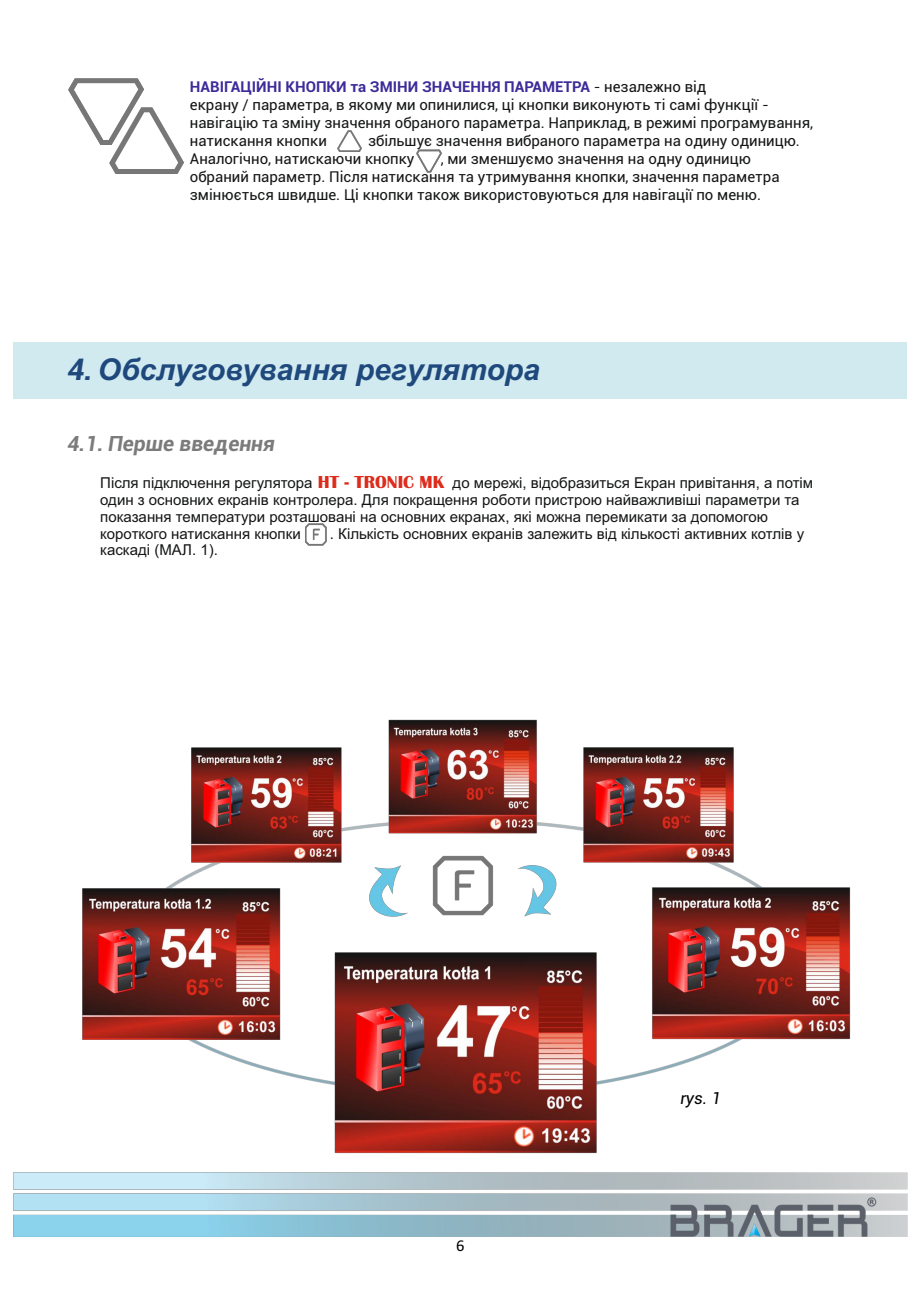
<style>
.page{position:relative;width:920px;height:1289px;background:#fff}
.page>*{position:absolute;margin:0;border:0;box-sizing:border-box;transform-origin:0 0}
.t1{font:italic 700 30px "Arial";color:#1f497d}
.t2{font:italic 700 21px "Roboto";color:#7b7b7b}
.t3{font:italic 16.65px "Roboto";color:#000}
.t4{font:16.5px "Calibri";color:#000}
.t5{font:15px/18px "Roboto";color:#151616}
.t6{font:15px/17px "Arial";color:#151616}
.s1{font-weight:700;color:#3c2b99}
.s2{font-family:"Roboto"}
.s3{font-family:"Britannic";font-weight:700;font-size:18px;color:#dd2b1c}
</style>
<div class="page">
<img style="left:14px;top:1172px;width:893px;height:64px">
<div style="left:14px;top:342px;width:892px;height:56px;background:#d1eaf0"></div>
<img style="left:305px;top:524px;width:22px;height:21px">
<img style="left:69px;top:78px;width:74px;height:66px">
<img style="left:109px;top:107px;width:75px;height:67px">
<img style="left:36px;top:719px;width:852px;height:471px">
<img style="left:337px;top:130px;width:24px;height:22px">
<img style="left:416px;top:149px;width:25px;height:23px">
<img style="left:669px;top:1088px;width:79px;height:17px">
<p class="t5" style="left:190px;top:80px;width:624px"><span class="s1">НАВІГАЦІЙНІ КНОПКИ та ЗМІНИ ЗНАЧЕННЯ ПАРАМЕТРА</span> - незалежно від<br>екрану / параметра, в якому ми опинилися, ці кнопки виконують ті самі функції - навігацію та зміну значення обраного параметра. Наприклад, в режимі програмування, натискання кнопки</p>
<p class="t5" style="left:190px;top:134px;width:611px;text-indent:178px">збільшує значення вибраного параметра на одину одиницю.<br>Аналогічно, натискаючи кнопку</p>
<p class="t5" style="left:190px;top:152px;width:591px;text-indent:251px">, ми зменшуємо значення на одну одиницю обраний параметр. Після натискання та утримування кнопки, значення параметра змінюється швидше. Ці кнопки також використовуються для навігації по меню.</p>
<h1 class="t1" style="left:68px;top:358px;width:474px"><span class="s2">4.</span>Oбслуговування регулятора</h1>
<h2 class="t2" style="left:68px;top:435px;width:209px">4.1. Перше введення</h2>
<p class="t6" style="left:100px;top:475px;width:714px">Після підключення регулятора <span class="s3">HT - TRONIC MK</span> до мережі, відобразиться Екран привітання, а потім один з основних екранів контролера. Для покращення роботи пристрою найважливіші параметри та показання температури розташовані на основних екранах, які можна перемикати за допомогою короткого натискання кнопки</p>
<p class="t6" style="left:330px;top:526px;width:475px">. Кількість основних екранів залежить від кількості активних котлів у</p>
<p class="t6" style="left:100px;top:543px;width:119px">каскаді (МАЛ. 1).</p>
<p class="t4" style="left:456px;top:1238px;width:10px">6</p>
<p class="t3" style="left:680px;top:1091px;width:42px">rys. 1</p>
</div>
